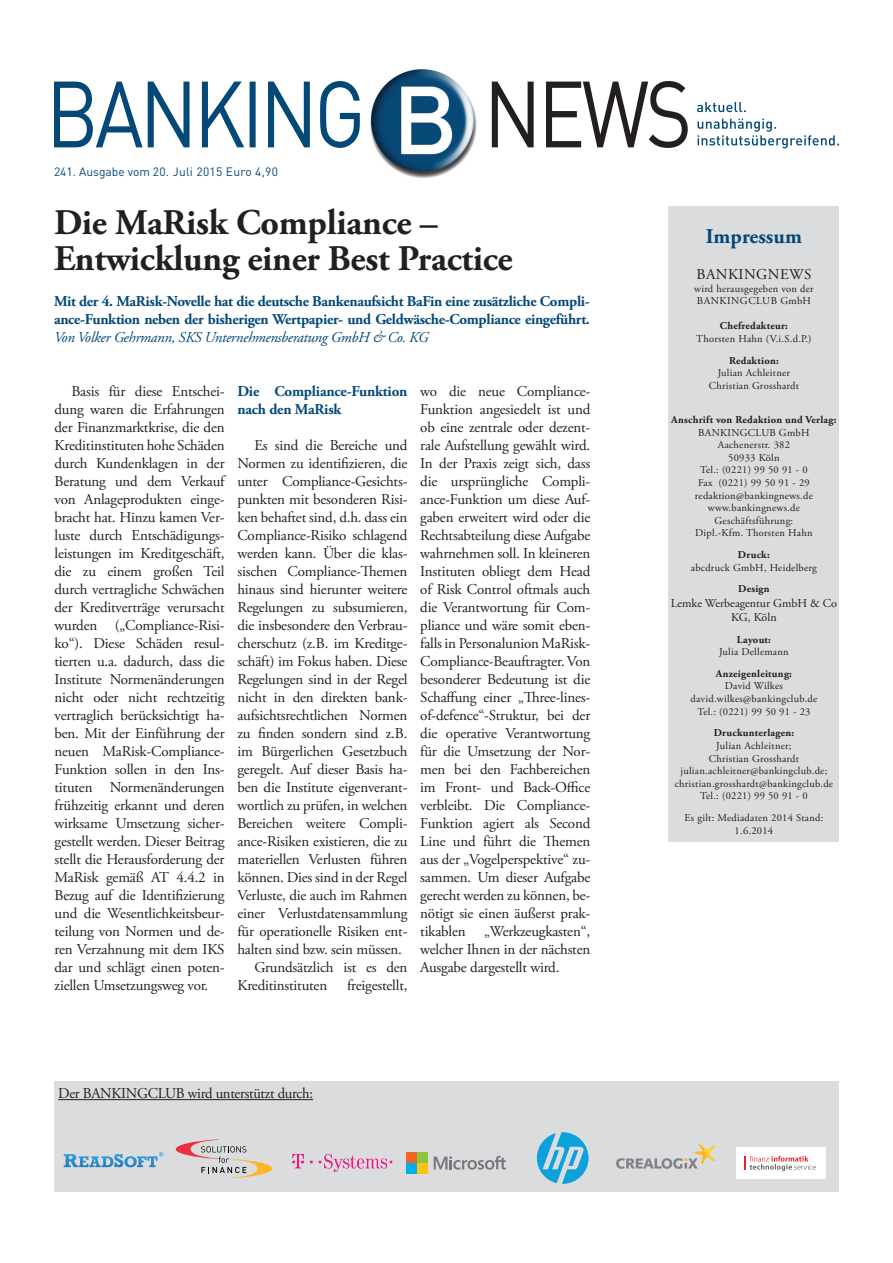
<style>
.page{position:relative;width:893px;height:1263px;background:#fff}
.page>*{position:absolute;margin:0;border:0;box-sizing:border-box;transform-origin:0 0}
.t1{font:700 36px/36px "Adobe Garamond Pro";letter-spacing:-.01em;color:#231f20}
.t2{font:700 21px "Adobe Garamond Pro";letter-spacing:.005em;color:#034877}
.t3{font:15px/18px "Adobe Garamond Pro";letter-spacing:-.015em;color:#231f20;text-align:justify}
.t4{font:700 15px/18px "Adobe Garamond Pro";letter-spacing:-.02em;color:#034877}
.t5{font:italic 15px "Adobe Garamond Pro";letter-spacing:-.02em;color:#034877}
.t6{font:15px "Adobe Garamond Pro";letter-spacing:.03em;color:#231f20}
.t7{font:12px "DIN";color:#034877}
.t8{font:12px/14.4px "Adobe Garamond Pro";color:#231f20;text-align:center}
.t9{font:10.5px/12.6px "Adobe Garamond Pro";letter-spacing:.025em;color:#231f20;text-align:center}
.t10{font:700 10.5px "Adobe Garamond Pro";letter-spacing:.025em;color:#231f20}
</style>
<div class="page">
<svg style="left:697px;top:119px;width:142px;height:29px"></svg>
<svg style="left:697px;top:102px;width:49px;height:10px"></svg>
<svg style="left:492px;top:81px;width:196px;height:67px"></svg>
<svg style="left:54px;top:81px;width:306px;height:67px"></svg>
<div style="left:669px;top:207px;width:170px;height:635px;background:#dadcdd"></div>
<img style="left:370px;top:69px;width:107px;height:109px">
<div style="left:54px;top:1081px;width:785px;height:111px;background:#dadcdd"></div>
<hr style="left:58px;top:1099px;width:255px;height:1px;background:#231f20">
<svg style="left:616px;top:1144px;width:99px;height:25px"></svg>
<div style="left:736px;top:1147px;width:89px;height:31px;background:#fff"></div>
<svg style="left:745px;top:1156px;width:71px;height:15px"></svg>
<svg style="left:537px;top:1132px;width:51px;height:52px"></svg>
<svg style="left:434px;top:1156px;width:72px;height:13px"></svg>
<div style="left:406px;top:1152px;width:10px;height:10px;background:#f36421"></div>
<div style="left:417px;top:1152px;width:10px;height:10px;background:#8bc63e"></div>
<div style="left:406px;top:1163px;width:10px;height:11px;background:#00aeef"></div>
<div style="left:417px;top:1163px;width:10px;height:11px;background:#fec210"></div>
<svg style="left:64px;top:1152px;width:99px;height:15px"></svg>
<svg style="left:176px;top:1139px;width:96px;height:39px"></svg>
<img style="left:292px;top:1153px;width:101px;height:19px">
<p class="t7" style="left:54px;top:165px;width:226px">241. Ausgabe vom 20. Juli 2015 Euro 4,90</p>
<h1 class="t1" style="left:54px;top:205px;width:460px">Die MaRisk Compliance –<br>Entwicklung einer Best Practice</h1>
<p class="t4" style="left:54px;top:293px;width:537px">Mit der 4. MaRisk-Novelle hat die deutsche Bankenaufsicht BaFin eine zusätzliche Compli&shy;ance-Funktion neben der bisherigen Wertpapier- und Geldwäsche-Compliance eingeführt.</p>
<p class="t5" style="left:54px;top:328px;width:376px">Von Volker Gehrmann, SKS Unternehmensberatung GmbH &amp; Co. KG</p>
<p class="t3" style="left:55px;top:383px;width:172px;text-indent:17px">Basis für diese Entschei&shy;dung waren die Erfahrungen der Finanzmarktkrise, die den Kreditinstituten hohe Schäden durch Kundenklagen in der Beratung und dem Verkauf von Anlageprodukten einge&shy;bracht hat. Hinzu kamen Ver&shy;luste durch Entschädigungs&shy;leistungen im Kreditgeschäft, die zu einem großen Teil durch vertragliche Schwächen der Kreditverträge verursacht wurden („Compliance-Risi&shy;ko“). Diese Schäden resul&shy;tierten u.a. dadurch, dass die Institute Normenänderungen nicht oder nicht rechtzeitig vertraglich berücksichtigt ha&shy;ben. Mit der Einführung der neuen MaRisk-Compliance-Funktion sollen in den Ins&shy;tituten Normenänderungen frühzeitig erkannt und deren wirksame Umsetzung sicher&shy;gestellt werden. Dieser Beitrag stellt die Herausforderung der MaRisk gemäß AT 4.4.2 in Bezug auf die Identifizierung und die Wesentlichkeitsbeur&shy;teilung von Normen und de&shy;ren Verzahnung mit dem IKS dar und schlägt einen poten&shy;ziellen Umsetzungsweg vor.</p>
<p class="t4" style="left:237px;top:383px;width:172px">Die Compliance-Funktion nach den MaRisk</p>
<p class="t3" style="left:254px;top:437px;width:155px">Es sind die Bereiche und</p>
<p class="t3" style="left:237px;top:455px;width:172px">Normen zu identifizieren, die</p>
<p class="t3" style="left:237px;top:473px;width:172px">unter Compliance-Gesichts-</p>
<p class="t3" style="left:237px;top:491px;width:172px">punkten mit besonderen Risi-</p>
<p class="t3" style="left:237px;top:509px;width:172px">ken behaftet sind, d.h. dass ein</p>
<p class="t3" style="left:237px;top:527px;width:172px">Compliance-Risiko schlagend</p>
<p class="t3" style="left:237px;top:545px;width:172px">werden kann. Über die klas-</p>
<p class="t3" style="left:237px;top:563px;width:172px">sischen Compliance-Themen</p>
<p class="t3" style="left:237px;top:581px;width:172px">hinaus sind hierunter weitere</p>
<p class="t3" style="left:237px;top:599px;width:172px">Regelungen zu subsumieren,</p>
<p class="t3" style="left:237px;top:617px;width:172px">die insbesondere den Verbrau-</p>
<p class="t3" style="left:237px;top:635px;width:172px">cherschutz (z.B. im Kreditge-</p>
<p class="t3" style="left:237px;top:653px;width:172px">schäft) im Fokus haben. Diese</p>
<p class="t3" style="left:237px;top:671px;width:172px">Regelungen sind in der Regel</p>
<p class="t3" style="left:237px;top:689px;width:172px">nicht in den direkten bank-</p>
<p class="t3" style="left:237px;top:707px;width:172px">aufsichtsrechtlichen Normen</p>
<p class="t3" style="left:237px;top:725px;width:172px">zu finden sondern sind z.B.</p>
<p class="t3" style="left:237px;top:743px;width:172px">im Bürgerlichen Gesetzbuch</p>
<p class="t3" style="left:237px;top:761px;width:172px">geregelt. Auf dieser Basis ha-</p>
<p class="t3" style="left:237px;top:779px;width:172px">ben die Institute eigenverant-</p>
<p class="t3" style="left:237px;top:797px;width:172px">wortlich zu prüfen, in welchen</p>
<p class="t3" style="left:237px;top:815px;width:172px">Bereichen weitere Compli-</p>
<p class="t3" style="left:237px;top:833px;width:172px">ance-Risiken existieren, die zu</p>
<p class="t3" style="left:237px;top:851px;width:172px">materiellen Verlusten führen</p>
<p class="t3" style="left:237px;top:869px;width:172px">können. Dies sind in der Regel</p>
<p class="t3" style="left:237px;top:887px;width:172px">Verluste, die auch im Rahmen</p>
<p class="t3" style="left:237px;top:905px;width:172px">einer Verlustdatensammlung</p>
<p class="t3" style="left:237px;top:923px;width:172px">für operationelle Risiken ent-</p>
<p class="t3" style="left:237px;top:941px;width:166px">halten sind bzw. sein müssen.</p>
<p class="t3" style="left:254px;top:959px;width:155px">Grundsätzlich ist es den</p>
<p class="t3" style="left:237px;top:977px;width:91px">Kreditinstituten</p>
<p class="t3" style="left:347px;top:977px;width:62px">freigestellt,</p>
<p class="t3" style="left:420px;top:383px;width:172px">wo die neue Compliance-Funktion angesiedelt ist und ob eine zentrale oder dezent&shy;rale Aufstellung gewählt wird.<br>In der Praxis zeigt sich, dass die ursprüngliche Compli&shy;ance-Funktion um diese Auf&shy;gaben erweitert wird oder die Rechtsabteilung diese Aufgabe wahrnehmen soll. In kleineren Instituten obliegt dem Head of Risk Control oftmals auch die Verantwortung für Com&shy;pliance und wäre somit eben&shy;falls in Personalunion MaRisk-Compliance-Beauftragter. Von besonderer Bedeutung ist die Schaffung einer „Three-lines&shy;of-defence“-Struktur, bei der die operative Verantwortung für die Umsetzung der Nor&shy;men bei den Fachbereichen im Front- und Back-Office verbleibt. Die Compliance-Funktion agiert als Second Line und führt die Themen aus der „Vogelperspektive“ zu&shy;sammen. Um dieser Aufgabe gerecht werden zu können, be&shy;nötigt sie einen äußerst prak&shy;tikablen „Werkzeugkasten“, welcher Ihnen in der nächsten Ausgabe dargestellt wird.</p>
<p class="t3" style="left:58px;top:1085px;width:256px">Der BANKINGCLUB wird unterstützt durch:</p>
<h2 class="t2" style="left:706px;top:224px;width:98px">Impressum</h2>
<p class="t6" style="left:696px;top:265px;width:116px">BANKINGNEWS</p>
<p class="t9" style="left:694px;top:282px;width:121px;text-align:left">wird herausgegeben von der<br>BANKINGCLUB GmbH</p>
<p class="t10" style="left:720px;top:320px;width:70px">Chefredakteur:</p>
<p class="t9" style="left:696px;top:333px;width:117px">Thorsten Hahn (V.i.S.d.P.)</p>
<p class="t10" style="left:729px;top:354px;width:51px">Redaktion:</p>
<p class="t9" style="left:709px;top:367px;width:92px">Julian Achleitner<br>Christian Grosshardt</p>
<p class="t10" style="left:671px;top:414px;width:167px">Anschrift von Redaktion und Verlag:</p>
<p class="t9" style="left:695px;top:426px;width:119px">BANKINGCLUB GmbH<br>Aachenerstr. 382<br>50933 Köln<br>Tel.: (0221) 99 50 91 - 0<br>Fax (0221) 99 50 91 - 29 redaktion@bankingnews.de www.bankingnews.de<br>Geschäftsführung:<br>Dipl.-Kfm. Thorsten Hahn</p>
<p class="t10" style="left:738px;top:549px;width:33px">Druck:</p>
<p class="t9" style="left:691px;top:561px;width:128px">abcdruck GmbH, Heidelberg</p>
<p class="t10" style="left:738px;top:583px;width:33px">Design</p>
<p class="t8" style="left:671px;top:596px;width:168px">Lemke Werbeagentur GmbH &amp; Co<br>KG, Köln</p>
<p class="t10" style="left:737px;top:633px;width:36px">Layout:</p>
<p class="t9" style="left:719px;top:646px;width:71px">Julia Dellemann</p>
<p class="t10" style="left:716px;top:667px;width:78px">Anzeigenleitung:</p>
<p class="t9" style="left:690px;top:680px;width:128px">David Wilkes david.wilkes@bankingclub.de<br>Tel.: (0221) 99 50 91 - 23</p>
<p class="t10" style="left:714px;top:727px;width:82px">Druckunterlagen:</p>
<p class="t9" style="left:675px;top:740px;width:160px">Julian Achleitner;<br>Christian Grosshardt julian.achleitner@bankingclub.de; christian.grosshardt@bankingclub.de<br>Tel.: (0221) 99 50 91 - 0</p>
<p class="t9" style="left:684px;top:812px;width:140px">Es gilt: Mediadaten 2014 Stand:<br>1.6.2014</p>
</div>
